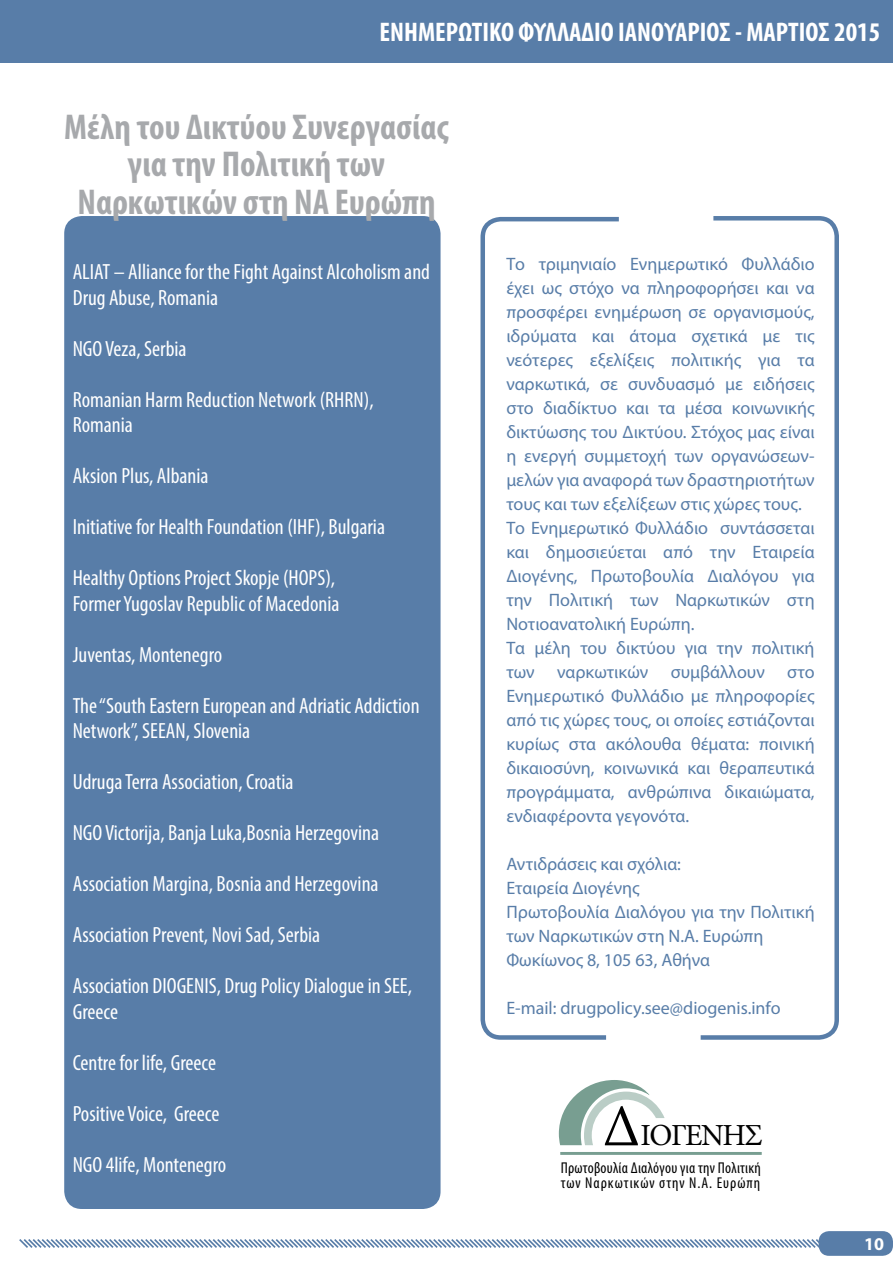
<style>
.page{position:relative;width:893px;height:1263px;background:#fff}
.page>*{position:absolute;margin:0;border:0;box-sizing:border-box;transform-origin:0 0}
.t1{font:59.25px "Minion Pro";color:#000}
.t2{font:700 condensed 36px/37.5px "Myriad Pro";color:#a7a9ac;text-align:center}
.t3{font:30.6px "Minion Pro";letter-spacing:-.045em;color:#000}
.t4{font:700 condensed 27px "Myriad Pro";color:#fff}
.t5{font:condensed 22.05px/25.5px "Myriad Pro";color:#fff}
.t6{font:18px/24px "Myriad Pro";color:#587da8}
.t7{font:700 18px "Myriad Pro";color:#fff}
.t8{font:condensed 15.75px/15.5px "Myriad Pro";letter-spacing:.015em;color:#000}
</style>
<div class="page">
<div style="left:0;top:0;width:893px;height:62px;background:#587da8"></div>
<div style="left:64px;top:216px;width:377px;height:993px;background:#587da8;border-radius:18px"></div>
<div style="left:819px;top:1231px;width:74px;height:25px;background:#587da8;border-radius:11px"></div>
<svg style="left:19px;top:1237px;width:801px;height:13px"></svg>
<svg style="left:559px;top:1080px;width:106px;height:65px"></svg>
<hr style="left:560px;top:1152px;width:202px;height:3px;background:#789e91">
<svg style="left:480px;top:216px;width:139px;height:824px"></svg>
<svg style="left:700px;top:216px;width:139px;height:824px"></svg>
<h3 class="t4" style="left:380px;top:15px;width:502px">ΕΝΗΜΕΡΩΤΙΚΟ ΦΥΛΛΑΔΙΟ ΙΑΝΟΥΑΡΙΟΣ - ΜΑΡΤΙΟΣ 2015</h3>
<h2 class="t2" style="left:64px;top:107px;width:387px">Μέλη του Δικτύου Συνεργασίας για την Πολιτική των<br>Ναρκωτικών στη ΝΑ Ευρώπη</h2>
<p class="t5" style="left:73px;top:259px;width:359px">ALIAT – Alliance for the Fight Against Alcoholism and<br>Drug Abuse, Romania</p>
<p class="t5" style="left:73px;top:335px;width:115px">NGOVeza, Serbia</p>
<p class="t5" style="left:73px;top:386px;width:302px">Romanian Harm Reduction Network (RHRN ,(<br>Romania</p>
<p class="t5" style="left:73px;top:463px;width:137px">Aksion Plus, Albania</p>
<p class="t5" style="left:73px;top:514px;width:314px">Initiative for Health Foundation (IHF ,) Bulgaria</p>
<p class="t5" style="left:73px;top:565px;width:268px">Healthy Options Project Skopje (HOPS ,(<br>FormerYugoslav Republic of Macedonia</p>
<p class="t5" style="left:73px;top:641px;width:151px">Juventas, Montenegro</p>
<p class="t5" style="left:73px;top:692px;width:348px">The“South Eastern European and Adriatic Addiction<br>Network ,” SEEAN, Slovenia</p>
<p class="t5" style="left:73px;top:769px;width:222px">UdrugaTerra Association, Croatia</p>
<p class="t5" style="left:73px;top:820px;width:308px">NGOVictorija, Banja Luka,Bosnia Herzegovina</p>
<p class="t5" style="left:73px;top:871px;width:307px">Association Margina, Bosnia and Herzegovina</p>
<p class="t5" style="left:73px;top:922px;width:249px">Association Prevent, Novi Sad, Serbia</p>
<p class="t5" style="left:73px;top:973px;width:341px">Association DIOGENIS, Drug Policy Dialogue in SEE,<br>Greece</p>
<p class="t5" style="left:73px;top:1049px;width:145px">Centre for life, Greece</p>
<p class="t5" style="left:73px;top:1100px;width:148px">PositiveVoice, Greece</p>
<p class="t5" style="left:73px;top:1151px;width:155px">NGO 4life, Montenegro</p>
<p class="t6" style="left:741px;top:252px;width:75px">Φυλλάδιο</p>
<p class="t6" style="left:539px;top:252px;width:79px">τριμηνιαίο</p>
<p class="t6" style="left:630px;top:252px;width:99px">Ενημερωτικό</p>
<p class="t6" style="left:506px;top:252px;width:20px">Το</p>
<p class="t6" style="left:506px;top:276px;width:310px">έχει ως στόχο να πληροφορήσει και να</p>
<p class="t6" style="left:506px;top:300px;width:310px">προσφέρει ενημέρωση σε οργανισμούς,</p>
<p class="t6" style="left:795px;top:323px;width:21px">τις</p>
<p class="t6" style="left:506px;top:323px;width:72px">ιδρύματα</p>
<p class="t6" style="left:629px;top:323px;width:48px">άτομα</p>
<p class="t6" style="left:691px;top:323px;width:58px">σχετικά</p>
<p class="t6" style="left:592px;top:323px;width:24px">και</p>
<p class="t6" style="left:763px;top:323px;width:19px">με</p>
<p class="t6" style="left:506px;top:347px;width:68px">νεότερες</p>
<p class="t6" style="left:590px;top:347px;width:66px">εξελίξεις</p>
<p class="t6" style="left:671px;top:347px;width:72px">πολιτικής</p>
<p class="t6" style="left:758px;top:347px;width:24px">για</p>
<p class="t6" style="left:797px;top:347px;width:19px">τα</p>
<p class="t6" style="left:506px;top:371px;width:85px">ναρκωτικά,</p>
<p class="t6" style="left:600px;top:371px;width:19px">σε</p>
<p class="t6" style="left:628px;top:371px;width:88px">συνδυασμό</p>
<p class="t6" style="left:725px;top:371px;width:19px">με</p>
<p class="t6" style="left:753px;top:371px;width:63px">ειδήσεις</p>
<p class="t6" style="left:543px;top:395px;width:75px">διαδίκτυο</p>
<p class="t6" style="left:685px;top:395px;width:39px">μέσα</p>
<p class="t6" style="left:732px;top:395px;width:84px">κοινωνικής</p>
<p class="t6" style="left:506px;top:395px;width:310px">στο<br>δικτύωσης του Δικτύου. Στόχος μας είναι</p>
<p class="t6" style="left:506px;top:467px;width:310px">μελών για αναφορά των δραστηριοτήτων</p>
<p class="t6" style="left:626px;top:395px;width:24px">και</p>
<p class="t6" style="left:658px;top:395px;width:19px">τα</p>
<p class="t6" style="left:506px;top:443px;width:310px">η ενεργή συμμετοχή των οργανώσεων-</p>
<p class="t6" style="left:720px;top:491px;width:96px;text-indent:-214px">τους και των εξελίξεων στις χώρες τους. συντάσσεται</p>
<p class="t6" style="left:506px;top:515px;width:203px">Το Ενημερωτικό Φυλλάδιο</p>
<p class="t6" style="left:506px;top:539px;width:24px">και</p>
<p class="t6" style="left:546px;top:539px;width:102px">δημοσιεύεται</p>
<p class="t6" style="left:663px;top:539px;width:31px">από</p>
<p class="t6" style="left:710px;top:539px;width:27px">την</p>
<p class="t6" style="left:752px;top:539px;width:64px">Εταιρεία</p>
<p class="t6" style="left:506px;top:563px;width:73px">Διογένης,</p>
<p class="t6" style="left:591px;top:563px;width:105px">Πρωτοβουλία</p>
<p class="t6" style="left:707px;top:563px;width:73px">Διαλόγου</p>
<p class="t6" style="left:792px;top:563px;width:24px">για</p>
<p class="t6" style="left:549px;top:587px;width:66px">Πολιτική</p>
<p class="t6" style="left:675px;top:587px;width:96px">Ναρκωτικών</p>
<p class="t6" style="left:506px;top:587px;width:190px">την<br>Νοτιοανατολική Ευρώπη.</p>
<p class="t6" style="left:630px;top:587px;width:30px">των</p>
<p class="t6" style="left:787px;top:587px;width:29px">στη</p>
<p class="t6" style="left:506px;top:635px;width:20px">Τα</p>
<p class="t6" style="left:535px;top:635px;width:38px">μέλη</p>
<p class="t6" style="left:580px;top:635px;width:28px">του</p>
<p class="t6" style="left:616px;top:635px;width:61px">δικτύου</p>
<p class="t6" style="left:685px;top:635px;width:24px">για</p>
<p class="t6" style="left:717px;top:635px;width:27px">την</p>
<p class="t6" style="left:752px;top:635px;width:64px">πολιτική</p>
<p class="t6" style="left:671px;top:659px;width:96px">συμβάλλουν</p>
<p class="t6" style="left:557px;top:659px;width:93px">ναρκωτικών</p>
<p class="t6" style="left:787px;top:659px;width:29px">στο</p>
<p class="t6" style="left:506px;top:659px;width:30px">των</p>
<p class="t6" style="left:506px;top:683px;width:310px">Ενημερωτικό Φυλλάδιο με πληροφορίες</p>
<p class="t6" style="left:506px;top:707px;width:310px">από τις χώρες τους, οι οποίες εστιάζονται</p>
<p class="t6" style="left:759px;top:731px;width:57px">ποινική</p>
<p class="t6" style="left:606px;top:731px;width:77px">ακόλουθα</p>
<p class="t6" style="left:691px;top:731px;width:60px">θέματα:</p>
<p class="t6" style="left:506px;top:731px;width:54px">κυρίως</p>
<p class="t6" style="left:569px;top:731px;width:29px">στα</p>
<p class="t6" style="left:506px;top:755px;width:90px">δικαιοσύνη,</p>
<p class="t6" style="left:604px;top:755px;width:76px">κοινωνικά</p>
<p class="t6" style="left:688px;top:755px;width:24px">και</p>
<p class="t6" style="left:719px;top:755px;width:97px">θεραπευτικά</p>
<p class="t6" style="left:628px;top:779px;width:85px">ανθρώπινα</p>
<p class="t6" style="left:725px;top:779px;width:92px">δικαιώματα,</p>
<p class="t6" style="left:506px;top:779px;width:184px">προγράμματα, ενδιαφέροντα γεγονότα.</p>
<p class="t6" style="left:506px;top:851px;width:310px">Αντιδράσεις και σχόλια:<br>Εταιρεία Διογένης<br>Πρωτοβουλία Διαλόγου για την Πολιτική των Ναρκωτικών στη Ν Α. . Ευρώπη<br>Φωκίωνος 8, 105 63, Αθήνα</p>
<p class="t6" style="left:506px;top:995px;width:276px">-E mail: drugpolicy.see@diogenis.info</p>
<h1 class="t1" style="left:602px;top:1087px;width:40px">Δ</h1>
<p class="t8" style="left:561px;top:1159px;width:202px">Πρωτοβουλία Διαλόγου για την Πολιτική των Ναρκωτικών στην .Α.Ν Ευρώπη</p>
<h3 class="t3" style="left:640px;top:1114px;width:124px">ΙΟΓΕΝΗΣ</h3>
<p class="t7" style="left:864px;top:1232px;width:21px">10</p>
</div>
